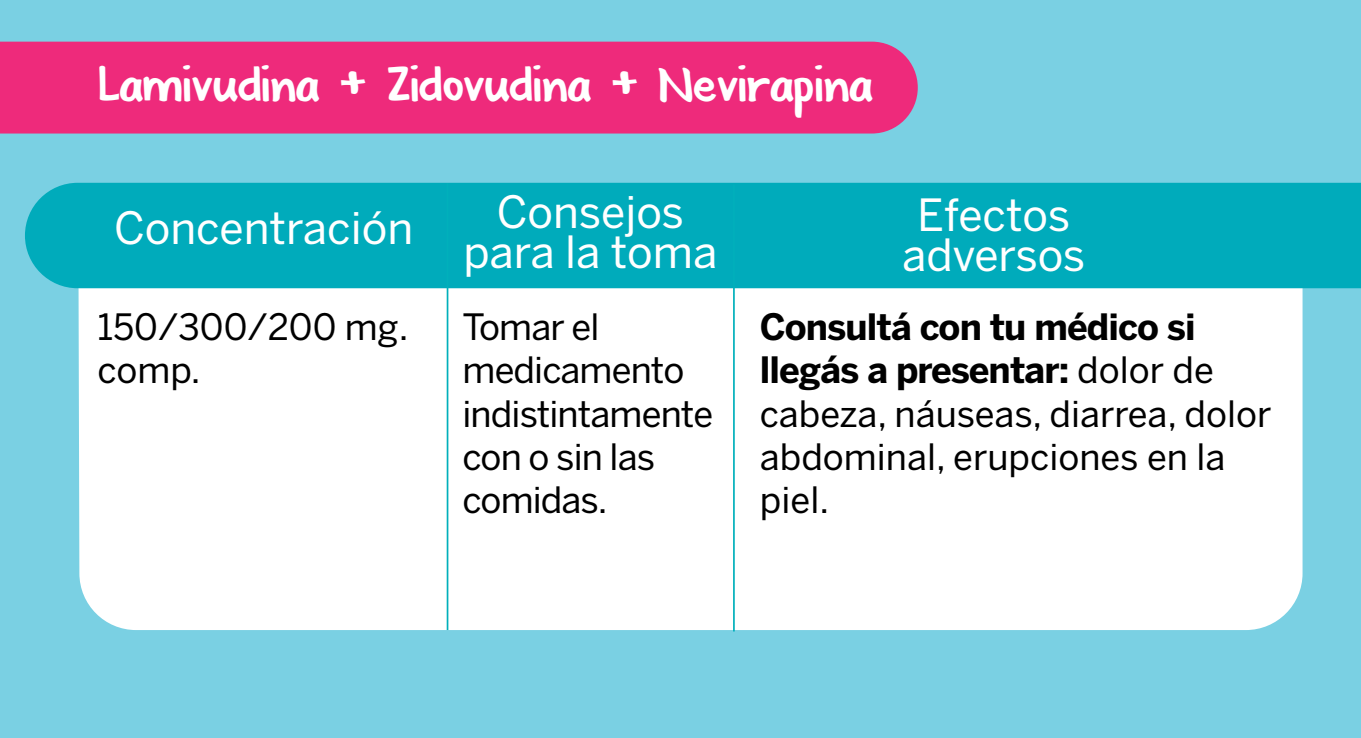
<style>
.page{position:relative;width:1361px;height:738px;background:#fff}
.page>*{position:absolute;margin:0;border:0;box-sizing:border-box;transform-origin:0 0}
.t1{font:48px "KG Shadowofthe Day";color:#fff}
.t2{font:44px/40px "Benton Sans";color:#fff;text-align:center}
.t3{font:36px/43.2px "Benton Sans";letter-spacing:-.01em;color:#000}
.s1{font-weight:700}
</style>
<div class="page">
<div style="left:0;top:0;width:1361px;height:737px;background:#7ad0e3"></div>
<div style="left:78px;top:207px;width:1224px;height:422px;background:#fff;border-radius:57px"></div>
<div style="left:25px;top:183px;width:1336px;height:105px;background:#00abbb"></div>
<hr style="left:447px;top:183px;width:1px;height:446px;background:#00b0bb">
<hr style="left:733px;top:184px;width:2px;height:447px;background:#00b0bb">
<div style="left:0;top:42px;width:918px;height:91px;background:#ee2a7b"></div>
<h1 class="t1" style="left:98px;top:54px;width:775px">Lamivudina + Zidovudina + Nevirapina</h1>
<p class="t2" style="left:114px;top:207px;width:301px">Concentración</p>
<p class="t3" style="left:97px;top:305px;width:312px">150/300/200 mg. comp.</p>
<p class="t2" style="left:463px;top:191px;width:255px">Consejos para la toma</p>
<p class="t2" style="left:902px;top:194px;width:185px">Efectos adversos</p>
<p class="t3" style="left:760px;top:305px;width:513px"><span class="s1">Consultá con tu médico si llegás a presentar:</span> dolor de cabeza, náuseas, diarrea, dolor abdominal, erupciones en la piel.</p>
<p class="t3" style="left:462px;top:305px;width:252px">Tomar el medicamento indistintamente con o sin las comidas.</p>
</div>
